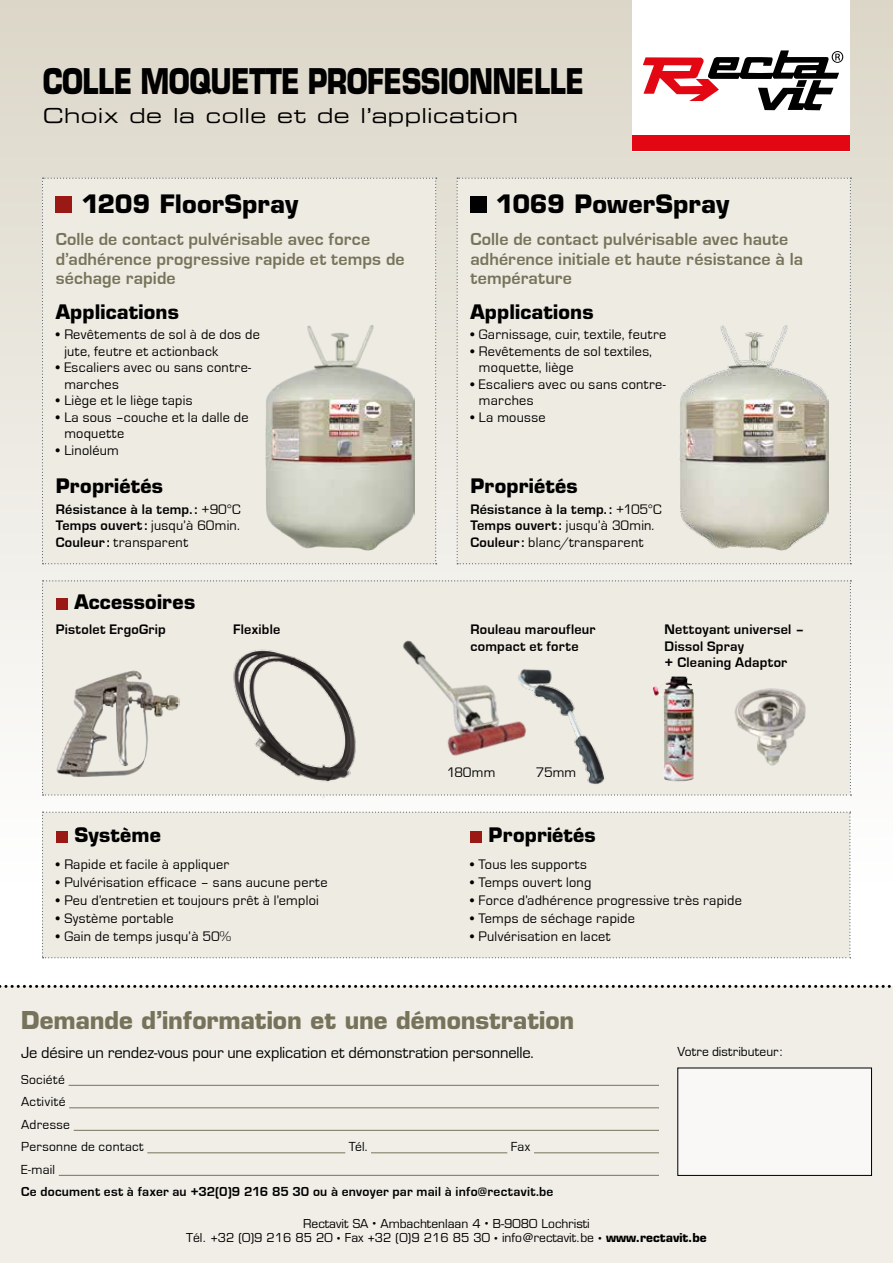
<style>
.page{position:relative;width:893px;height:1263px;background:#fff}
.page>*{position:absolute;margin:0;border:0;box-sizing:border-box;transform-origin:0 0}
.t1{font:700 34.5px "Eurostile LT";letter-spacing:-.02em;color:#000;scale:.8 1}
.t2{font:700 24.75px "Eurostile LT";letter-spacing:.005em;color:#000}
.t3{font:700 24px "Eurostile LT";letter-spacing:-.005em;color:#77735b}
.t4{font:20.55px "Eurostile LT Std Ex 2";letter-spacing:.02em;color:#000}
.t5{font:700 19.5px "Eurostile LT";letter-spacing:.01em;color:#000}
.t6{font:700 18px/19.5px "Eurostile";letter-spacing:.005em;color:#77735b}
.t7{font:16.5px "Eurostile";letter-spacing:-.005em;color:#000}
.t8{font:14.25px/16.5px "Eurostile";letter-spacing:.02em;color:#000}
.t9{font:700 14.25px/16.5px "Eurostile";letter-spacing:.015em;color:#000}
.t10{font:13.5px/22.5px "Eurostile";letter-spacing:.02em;color:#000}
.t11{font:700 13.5px "Eurostile";letter-spacing:.02em;color:#000}
.t12{font:12px/14.4px "Eurostile LT";color:#000;text-align:center}
.s1{font-weight:400}
.s2{font-size:7.2px}
.s3{font-weight:700}
</style>
<div class="page">
<div style="left:0;top:986px;width:893px;height:277px;background:#f0eee7"></div>
<div style="left:0;top:0;width:893px;height:988px;background:linear-gradient(to bottom,#dbd7c8,#fff)"></div>
<svg style="left:0;top:985px;width:893px;height:3px"></svg>
<hr style="left:69px;top:1085px;width:590px;height:1px;background:#77735b">
<hr style="left:69px;top:1107px;width:590px;height:1px;background:#77735b">
<hr style="left:74px;top:1130px;width:585px;height:1px;background:#77735b">
<hr style="left:147px;top:1152px;width:198px;height:1px;background:#77735b">
<hr style="left:371px;top:1152px;width:136px;height:1px;background:#77735b">
<hr style="left:534px;top:1152px;width:125px;height:1px;background:#77735b">
<hr style="left:59px;top:1175px;width:600px;height:1px;background:#77735b">
<div style="left:678px;top:1068px;width:193px;height:107px;background:#f9f8f6"></div>
<div style="left:632px;top:0;width:218px;height:151px;background:#fff"></div>
<svg style="left:643px;top:50px;width:200px;height:60px"></svg>
<div style="left:632px;top:136px;width:218px;height:15px;background:#e30613"></div>
<div style="left:42px;top:178px;width:395px;height:386px;background:#eeebe2"></div>
<div style="left:457px;top:178px;width:394px;height:386px;background:#eeebe2"></div>
<div style="left:42px;top:580px;width:809px;height:215px;background:#eeebe2"></div>
<div style="left:42px;top:812px;width:809px;height:146px;background:#eeebe2"></div>
<div style="left:56px;top:831px;width:12px;height:11px;background:#9b1914"></div>
<div style="left:470px;top:831px;width:12px;height:11px;background:#9b1914"></div>
<div style="left:56px;top:598px;width:12px;height:11px;background:#9b1914"></div>
<img style="left:265px;top:324px;width:149px;height:226px">
<img style="left:680px;top:324px;width:149px;height:226px">
<img style="left:56px;top:669px;width:124px;height:108px">
<img style="left:653px;top:676px;width:41px;height:105px">
<img style="left:727px;top:682px;width:84px;height:88px">
<div style="left:56px;top:196px;width:16px;height:17px;background:#9b1914"></div>
<div style="left:470px;top:196px;width:17px;height:17px;background:#000"></div>
<img style="left:494px;top:631px;width:134px;height:164px">
<img style="left:228px;top:628px;width:131px;height:204px">
<img style="left:379px;top:637px;width:164px;height:136px">
<h1 class="t1" style="left:43px;top:60px;width:678px">COLLE MOQUETTE PROFESSIONNELLE</h1>
<h3 class="t4" style="left:43px;top:102px;width:477px">Choix de la colle et de l’application</h3>
<h2 class="t2" style="left:81px;top:188px;width:219px">1209 FloorSpray</h2>
<h2 class="t2" style="left:496px;top:188px;width:235px">1069 PowerSpray</h2>
<p class="t6" style="left:56px;top:230px;width:350px">Colle de contact pulvérisable avec force d’adhérence progressive rapide et temps de séchage rapide</p>
<p class="t6" style="left:470px;top:230px;width:334px">Colle de contact pulvérisable avec haute adhérence initiale et haute résistance à la température</p>
<h3 class="t5" style="left:56px;top:299px;width:125px">Applications</h3>
<p class="t8" style="left:64px;top:327px;width:197px;text-indent:-9px">• Revêtements de sol à de dos de jute, feutre et actionback</p>
<p class="t8" style="left:64px;top:360px;width:188px;text-indent:-9px">• Escaliers avec ou sans contre&shy;marches</p>
<p class="t8" style="left:56px;top:393px;width:138px">• Liège et le liège tapis</p>
<p class="t8" style="left:64px;top:409px;width:186px;text-indent:-9px">• La sous –couche et la dalle de moquette</p>
<p class="t8" style="left:56px;top:442px;width:65px">• Linoléum</p>
<h3 class="t5" style="left:56px;top:474px;width:109px">Propriétés</h3>
<p class="t9" style="left:56px;top:501px;width:186px;text-align:justify">Résistance à la temp. : <span class="s1">+90°C </span>Temps ouvert: <span class="s1">jusqu’à 60min.<br></span>Couleur : <span class="s1">transparent</span></p>
<h3 class="t5" style="left:74px;top:590px;width:122px">Accessoires</h3>
<h3 class="t5" style="left:470px;top:299px;width:125px">Applications</h3>
<p class="t8" style="left:470px;top:327px;width:197px">• Garnissage, cuir, textile, feutre</p>
<p class="t8" style="left:479px;top:343px;width:175px;text-indent:-9px">• Revêtements de sol textiles, moquette, liège</p>
<p class="t8" style="left:479px;top:376px;width:188px;text-indent:-9px">• Escaliers avec ou sans contre&shy;marches</p>
<p class="t8" style="left:470px;top:409px;width:77px">• La mousse</p>
<h3 class="t5" style="left:470px;top:474px;width:109px">Propriétés</h3>
<p class="t9" style="left:470px;top:501px;width:193px">Résistance à la temp. : <span class="s1">+105°C<br></span>Temps ouvert: <span class="s1">jusqu’à 30min.<br></span>Couleur : <span class="s1">blanc/transparent</span></p>
<p class="t9" style="left:56px;top:622px;width:112px">Pistolet ErgoGrip</p>
<p class="t9" style="left:470px;top:622px;width:127px">Rouleau maroufleur compact et forte</p>
<p class="t9" style="left:665px;top:622px;width:141px">Nettoyant universel –<br>Dissol Spray<br>+ Cleaning Adaptor</p>
<p class="t9" style="left:233px;top:622px;width:49px">Flexible</p>
<h3 class="t5" style="left:74px;top:823px;width:88px">Système</h3>
<p class="t8" style="left:56px;top:856px;width:175px">• Rapide et facile à appliquer</p>
<p class="t8" style="left:56px;top:874px;width:273px">• Pulvérisation efficace – sans aucune perte</p>
<p class="t8" style="left:56px;top:892px;width:265px">• Peu d’entretien et toujours prêt à l’emploi</p>
<p class="t8" style="left:56px;top:910px;width:119px">• Système portable</p>
<p class="t8" style="left:56px;top:928px;width:177px">• Gain de temps jusqu’à 50%</p>
<p class="t8" style="left:447px;top:764px;width:50px">180mm</p>
<p class="t8" style="left:536px;top:764px;width:42px">75mm</p>
<h3 class="t5" style="left:489px;top:823px;width:109px">Propriétés</h3>
<p class="t8" style="left:470px;top:856px;width:118px">• Tous les supports</p>
<p class="t8" style="left:470px;top:874px;width:123px">• Temps ouvert long</p>
<p class="t8" style="left:470px;top:892px;width:273px">• Force d’adhérence progressive très rapide</p>
<p class="t8" style="left:470px;top:910px;width:166px">• Temps de séchage rapide</p>
<p class="t8" style="left:470px;top:928px;width:142px">• Pulvérisation en lacet</p>
<h3 class="t3" style="left:21px;top:1005px;width:555px">Demande d’information et une démonstration</h3>
<p class="t7" style="left:21px;top:1043px;width:514px">Je désire un rendez-vous pour une explication et démonstration personnelle.</p>
<p class="t10" style="left:21px;top:1068px;width:124px">Société<br>Activité<br>Adresse<br>Personne de contact</p>
<p class="t10" style="left:349px;top:1136px;width:20px">Tél.</p>
<p class="t10" style="left:511px;top:1136px;width:21px">Fax</p>
<p class="t10" style="left:678px;top:1040px;width:106px">Votre distributeur:</p>
<p class="t10" style="left:21px;top:1158px;width:35px">E-mail</p>
<p class="t11" style="left:21px;top:1184px;width:534px">Ce document est à faxer au +32(0)9 216 85 30 ou à envoyer par mail à info@rectavit.be</p>
<p class="t12" style="left:186px;top:1216px;width:522px">Rectavit SA <span class="s2">•</span> Ambachtenlaan 4 <span class="s2">•</span> B-9080 Lochristi<br>Tél. +32 (0)9 216 85 20 <span class="s2">•</span> Fax +32 (0)9 216 85 30 <span class="s2">•</span> info@rectavit.be <span class="s2">•</span> <span class="s3">www.rectavit.be</span></p>
</div>
